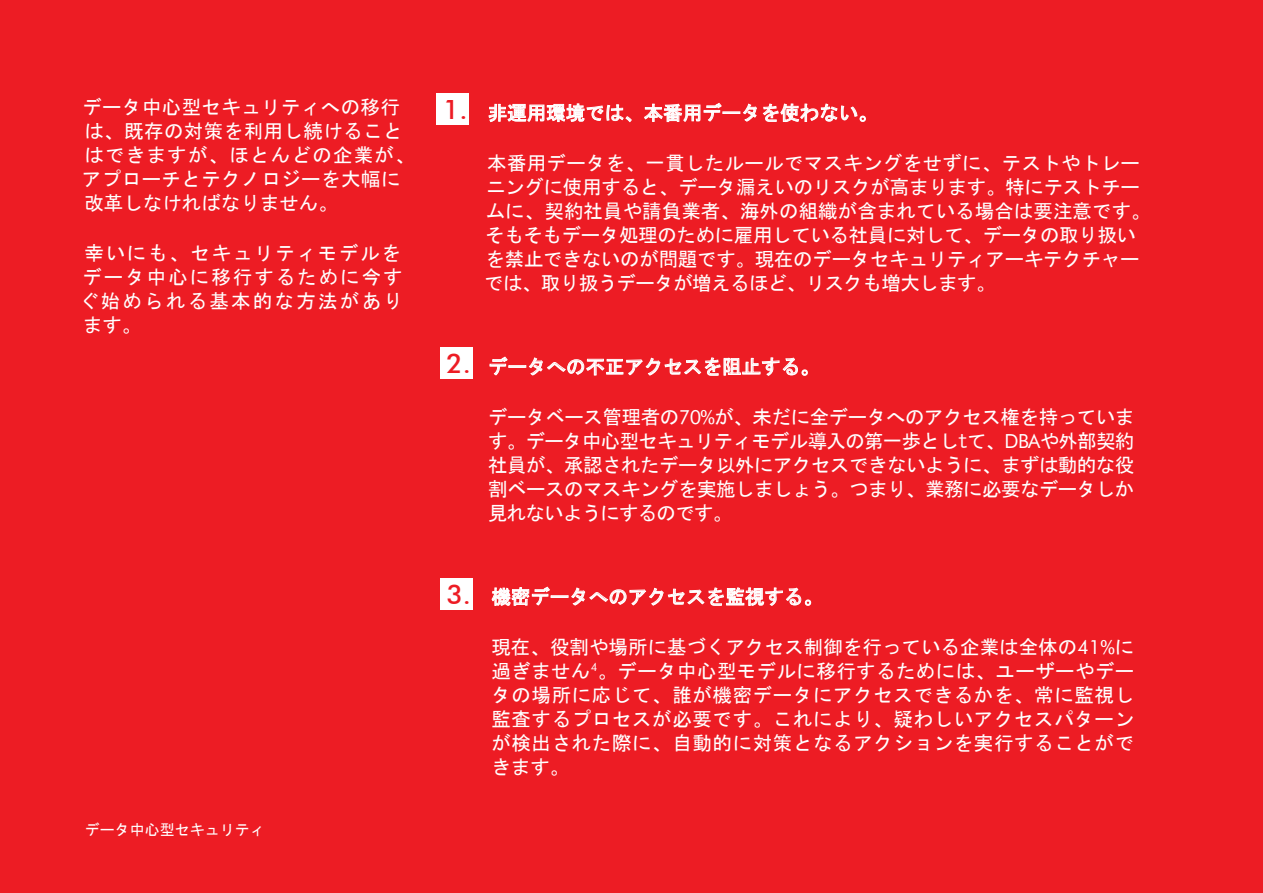
<style>
.page{position:relative;width:1263px;height:893px;background:#ed1c24}
.page>*{position:absolute;margin:0;border:0;box-sizing:border-box;transform-origin:0 0}
.Paragraph_text{font:500 27px "Futura BT";color:#ed1c24}
.Page_Heading{font:19.5px/24px "MS Gothic";color:#fff;text-align:justify}
.Page_Heading-2{font:19.5px/24px "MS Gothic";letter-spacing:.02em;color:#fff}
.t1{font:15px "MS Gothic";color:#fff}
.s1{font-family:"Futura BT"}
</style>
<div class="page">
<div style="left:436px;top:94px;width:33px;height:31px;background:#fff"></div>
<svg style="left:488px;top:103px;width:144px;height:19px"></svg>
<svg style="left:644px;top:103px;width:113px;height:19px"></svg>
<svg style="left:763px;top:103px;width:103px;height:19px"></svg>
<div style="left:440px;top:578px;width:32px;height:32px;background:#fff"></div>
<svg style="left:491px;top:586px;width:320px;height:20px"></svg>
<div style="left:440px;top:347px;width:32px;height:32px;background:#fff"></div>
<svg style="left:489px;top:356px;width:319px;height:20px"></svg>
<p class="Page_Heading-2" style="left:82px;top:95px;width:335px">データ中心型セキュリティへの移行は、既存の対策を利用し続けることはできますが、ほとんどの企業が、アプローチとテクノロジーを大幅に改革しなければなりません。</p>
<p class="Page_Heading" style="left:79px;top:241px;width:325px">幸いにも、セキュリティモデルをデータ中心に移行するために今すぐ始められる基本的な方法があります。</p>
<p class="t1" style="left:85px;top:822px;width:181px">データ中心型セキュリティ</p>
<p class="Paragraph_text" style="left:443px;top:93px;width:26px">1.</p>
<p class="Page_Heading" style="left:488px;top:101px;width:391px">非運用環境では、本番用データを使わない。</p>
<p class="Page_Heading" style="left:484px;top:151px;width:668px;text-align:left">本番用データを、一貫したルールでマスキングをせずに、テストやトレーニングに使用すると、データ漏えいのリスクが高まります。特にテストチームに、契約社員や請負業者、海外の組織が含まれている場合は要注意です。そもそもデータ処理のために雇用している社員に対して、データの取り扱いを禁止できないのが問題です。現在のデータセキュリティアーキテクチャーでは、取り扱うデータが増えるほど、リスクも増大します。</p>
<p class="Paragraph_text" style="left:447px;top:347px;width:26px">2.</p>
<p class="Page_Heading" style="left:488px;top:354px;width:333px">データへの不正アクセスを阻止する。</p>
<p class="Page_Heading" style="left:488px;top:405px;width:648px">データベース管理者の<span class="s1">70%</span>が、未だに全データへのアクセス権を持っています。データ中心型セキュリティモデル導入の第一歩としtて、<span class="s1">DBA</span>や外部契約社員が、承認されたデータ以外にアクセスできないように、まずは動的な役割ベースのマスキングを実施しましょう。つまり、業務に必要なデータしか見れないようにするのです。</p>
<p class="Paragraph_text" style="left:447px;top:578px;width:26px">3.</p>
<p class="Page_Heading" style="left:491px;top:585px;width:333px">機密データへのアクセスを監視する。</p>
<p class="Page_Heading" style="left:491px;top:635px;width:644px">現在、役割や場所に基づくアクセス制御を行っている企業は全体の<span class="s1">41%</span>に過ぎません<sup>4</sup>。データ中心型モデルに移行するためには、ユーザーやデータの場所に応じて、誰が機密データにアクセスできるかを、常に監視し監査するプロセスが必要です。これにより、疑わしいアクセスパターンが検出された際に、自動的に対策となるアクションを実行することができます。</p>
</div>
